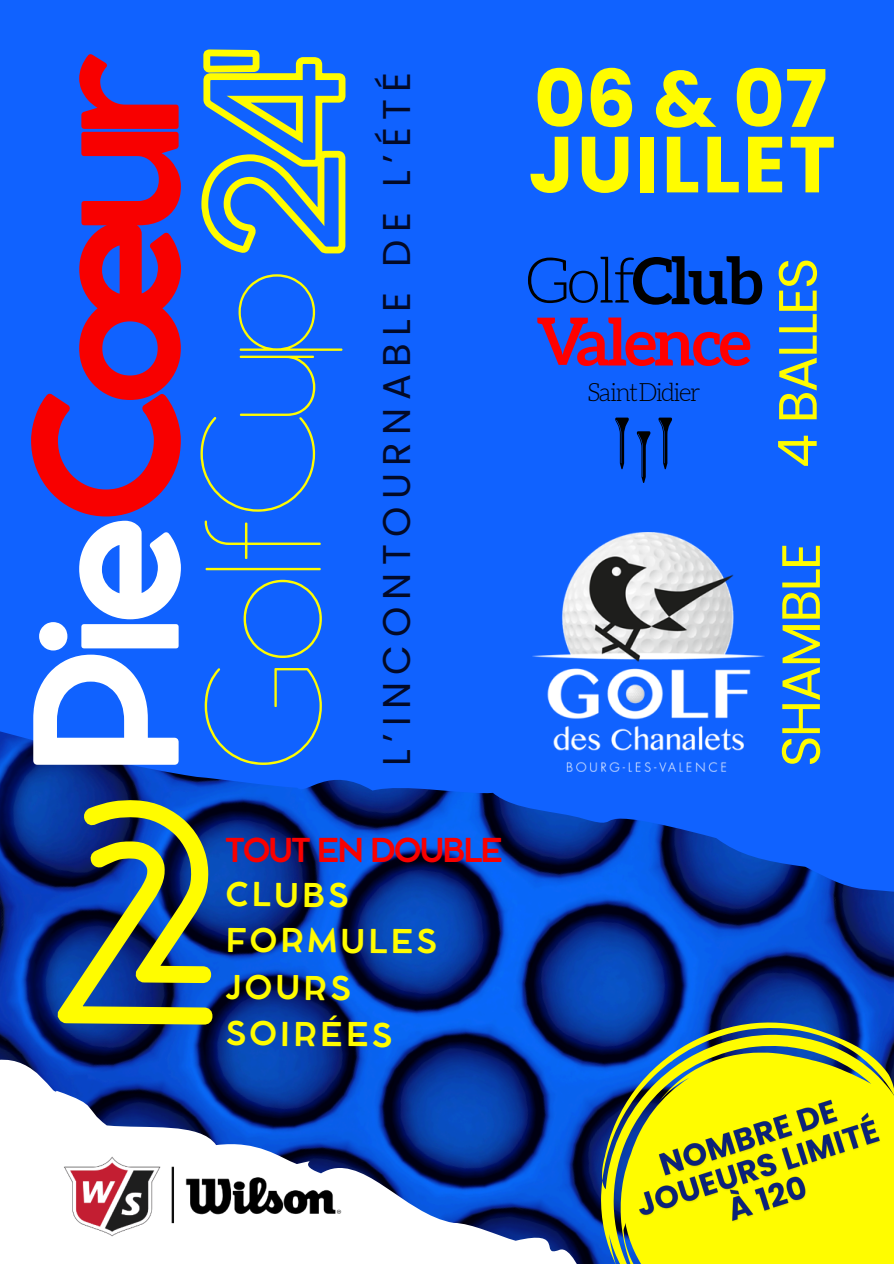
<style>
.page{position:relative;width:894px;height:1264px;background:#fff}
.page>*{position:absolute;margin:0;border:0;box-sizing:border-box;transform-origin:0 0}
.t1{font:700 195.75px "Cocomat Pro";letter-spacing:-.095em;color:#f80000}
.t2{font:100 154.35px "Cocomat Pro";color:#fffc00}
.t3{font:100 150.9px "Cocomat Pro";color:#fffc00}
.t4{font:700 79.2px "Poppins";letter-spacing:.035em;color:#fffc00}
.t5{font:700 65.25px "Aleo";color:#f00}
.t6{font:700 64.5px "Aleo";letter-spacing:-.04em;color:#f00}
.t7{font:300 62.85px "Aleo";color:#000}
.t8{font:53.85px "Poppins";letter-spacing:-.035em;color:#fffc00}
.t9{font:38.55px "Poppins";letter-spacing:.19em;color:#030a27}
.t10{font:700 32.55px "Cocomat Pro";color:#fffc00}
.t11{font:700 32.55px "Cocomat Pro";letter-spacing:-.07em;color:#f80000}
.t12{font:300 24.75px "Aleo";letter-spacing:-.06em;color:#000}
.s1{color:#fff}
.s2{font-weight:700;font-size:64.5px}
</style>
<div class="page">
<div style="left:0;top:0;width:893px;height:1263px;background:#1062ff"></div>
<img style="left:0;top:731px;width:893px;height:532px">
<svg style="left:600px;top:1022px;width:293px;height:241px;background:#748e57"></svg>
<img style="left:60px;top:1153px;width:284px;height:89px">
<img style="left:532px;top:532px;width:232px;height:239px">
<svg style="left:636px;top:431px;width:14px;height:52px"></svg>
<svg style="left:615px;top:417px;width:13px;height:52px"></svg>
<svg style="left:658px;top:417px;width:13px;height:52px"></svg>
<img style="left:617px;top:1078px;width:276px;height:181px">
<svg style="left:201px;top:49px;width:145px;height:205px"></svg>
<svg style="left:48px;top:792px;width:172px;height:238px;background:#516d64"></svg>
<p class="t1" style="left:33px;top:782px;width:733px;rotate:-90deg"><span class="s1">Pie</span>Cœur</p>
<p class="t3" style="left:202px;top:521px;width:255px;rotate:-90deg">Cup</p>
<p class="t2" style="left:206px;top:774px;width:261px;rotate:-90deg">Golf</p>
<h4 class="t9" style="left:369px;top:766px;width:695px;rotate:-90deg">L’INCONTOURNABLE DE L’ÉTÉ</h4>
<p class="t4" style="left:534px;top:44px;width:295px">06&amp;07</p>
<h6 class="t4" style="left:528px;top:109px;width:308px">JUILLET</h6>
<p class="t7" style="left:525px;top:252px;width:239px">Golf<span class="s2">Club</span></p>
<h2 class="t5" style="left:536px;top:304px;width:54px">V</h2>
<h1 class="t6" style="left:576px;top:305px;width:176px">alence</h1>
<h3 class="t12" style="left:587px;top:381px;width:115px">SaintDidier</h3>
<h4 class="t8" style="left:759px;top:468px;width:212px;rotate:-90deg">4 BALLES</h4>
<h5 class="t8" style="left:763px;top:767px;width:226px;rotate:-90deg">SHAMBLE</h5>
<p class="t11" style="left:225px;top:838px;width:279px">TOUT EN DOUBLE</p>
<h6 class="t10" style="left:226px;top:881px;width:125px;rotate:1deg">CLUBS</h6>
<p class="t10" style="left:226px;top:926px;width:213px;rotate:1deg">FORMULES</p>
<p class="t10" style="left:226px;top:974px;width:127px;rotate:1deg">JOURS</p>
<p class="t10" style="left:226px;top:1020px;width:168px;rotate:1deg">SOIRÉES</p>
</div>
